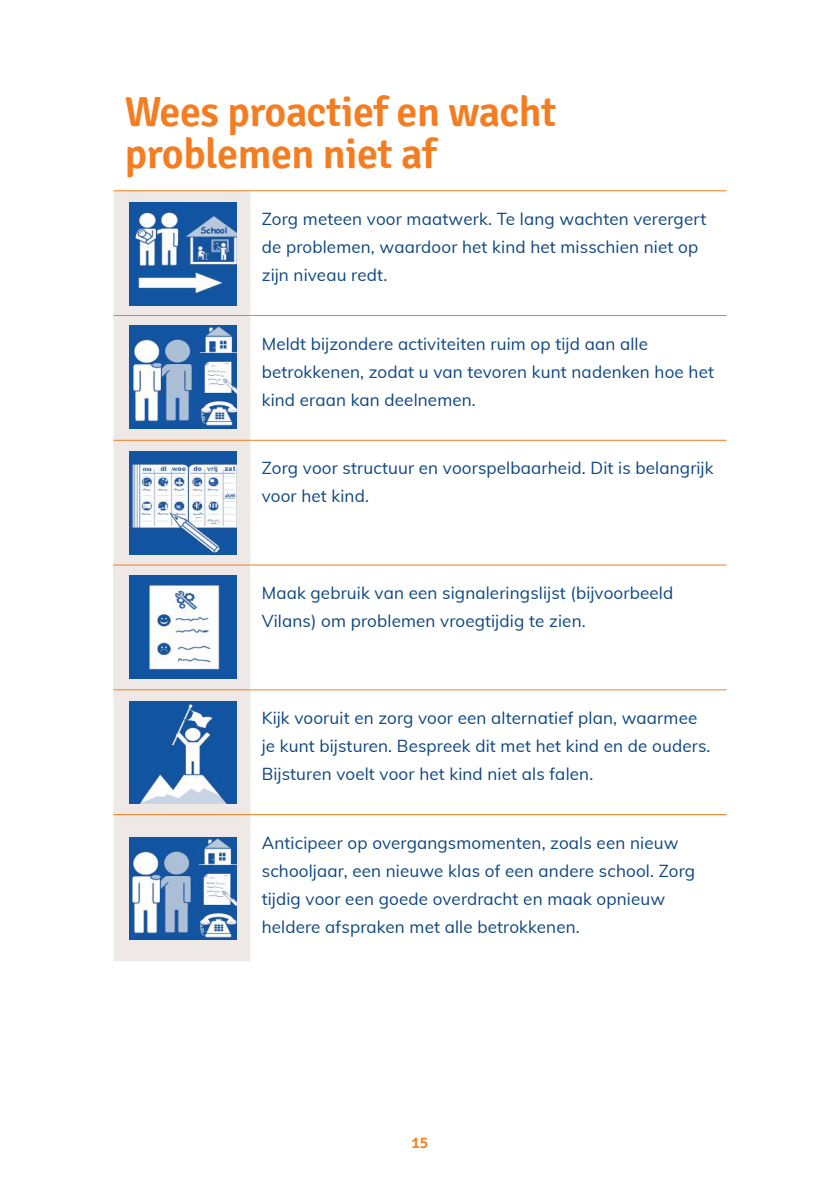
<style>
.page{position:relative;width:840px;height:1191px;background:#fff}
.page>*{position:absolute;margin:0;border:0;box-sizing:border-box;transform-origin:0 0}
.t1{font:600 42px/42px "Signika";letter-spacing:-.01em;color:#f47d21}
.t2{font:17px/28px "Muli";letter-spacing:.01em;color:#0d4680}
.t3{font:600 16px "Signika";color:#f58220}
</style>
<div class="page">
<div style="left:113px;top:191px;width:137px;height:373px;background:#eee9e6"></div>
<div style="left:113px;top:565px;width:137px;height:125px;background:#eee9e6"></div>
<div style="left:113px;top:690px;width:137px;height:271px;background:#eee9e6"></div>
<hr style="left:113px;top:564px;width:137px;height:1px;background:#f47d21">
<hr style="left:250px;top:564px;width:476px;height:1px;background:#f47d21">
<hr style="left:113px;top:689px;width:137px;height:1px;background:#f47d21">
<hr style="left:250px;top:689px;width:476px;height:1px;background:#f47d21">
<hr style="left:113px;top:814px;width:137px;height:1px;background:#f47d21">
<hr style="left:250px;top:814px;width:476px;height:1px;background:#f47d21">
<hr style="left:113px;top:190px;width:137px;height:1px;background:#f58220">
<hr style="left:250px;top:190px;width:476px;height:1px;background:#f58220">
<hr style="left:113px;top:315px;width:137px;height:1px;background:#f47d21">
<hr style="left:250px;top:315px;width:476px;height:1px;background:#f47d21">
<hr style="left:113px;top:440px;width:137px;height:1px;background:#f47d21">
<hr style="left:250px;top:440px;width:476px;height:1px;background:#f47d21">
<img style="left:130px;top:203px;width:107px;height:102px">
<img style="left:130px;top:325px;width:107px;height:103px">
<img style="left:130px;top:451px;width:107px;height:103px">
<img style="left:130px;top:575px;width:107px;height:103px">
<img style="left:130px;top:701px;width:107px;height:102px">
<img style="left:130px;top:837px;width:107px;height:102px">
<h1 class="t1" style="left:125px;top:91px;width:433px">Wees proactief en wacht problemen niet af</h1>
<p class="t2" style="left:261px;top:204px;width:446px">Zorg meteen voor maatwerk. Te lang wachten verergert de problemen, waardoor het kind het misschien niet op zijn niveau redt.</p>
<p class="t2" style="left:261px;top:329px;width:453px">Meldt bijzondere activiteiten ruim op tijd aan alle betrokkenen, zodat u van tevoren kunt nadenken hoe het kind eraan kan deelnemen.</p>
<p class="t2" style="left:261px;top:453px;width:453px">Zorg voor structuur en voorspelbaarheid. Dit is belangrijk voor het kind.</p>
<p class="t2" style="left:261px;top:578px;width:413px">Maak gebruik van een signaleringslijst (bijvoorbeeld<br>Vilans) om problemen vroegtijdig te zien.</p>
<p class="t2" style="left:261px;top:703px;width:450px">Kijk vooruit en zorg voor een alternatief plan, waarmee je kunt bijsturen. Bespreek dit met het kind en de ouders.<br>Bijsturen voelt voor het kind niet als falen.</p>
<p class="t2" style="left:261px;top:827px;width:434px">Anticipeer op overgangsmomenten, zoals een nieuw schooljaar, een nieuwe klas of een andere school. Zorg tijdig voor een goede overdracht en maak opnieuw heldere afspraken met alle betrokkenen.</p>
<p class="t3" style="left:411px;top:1133px;width:18px">15</p>
</div>
